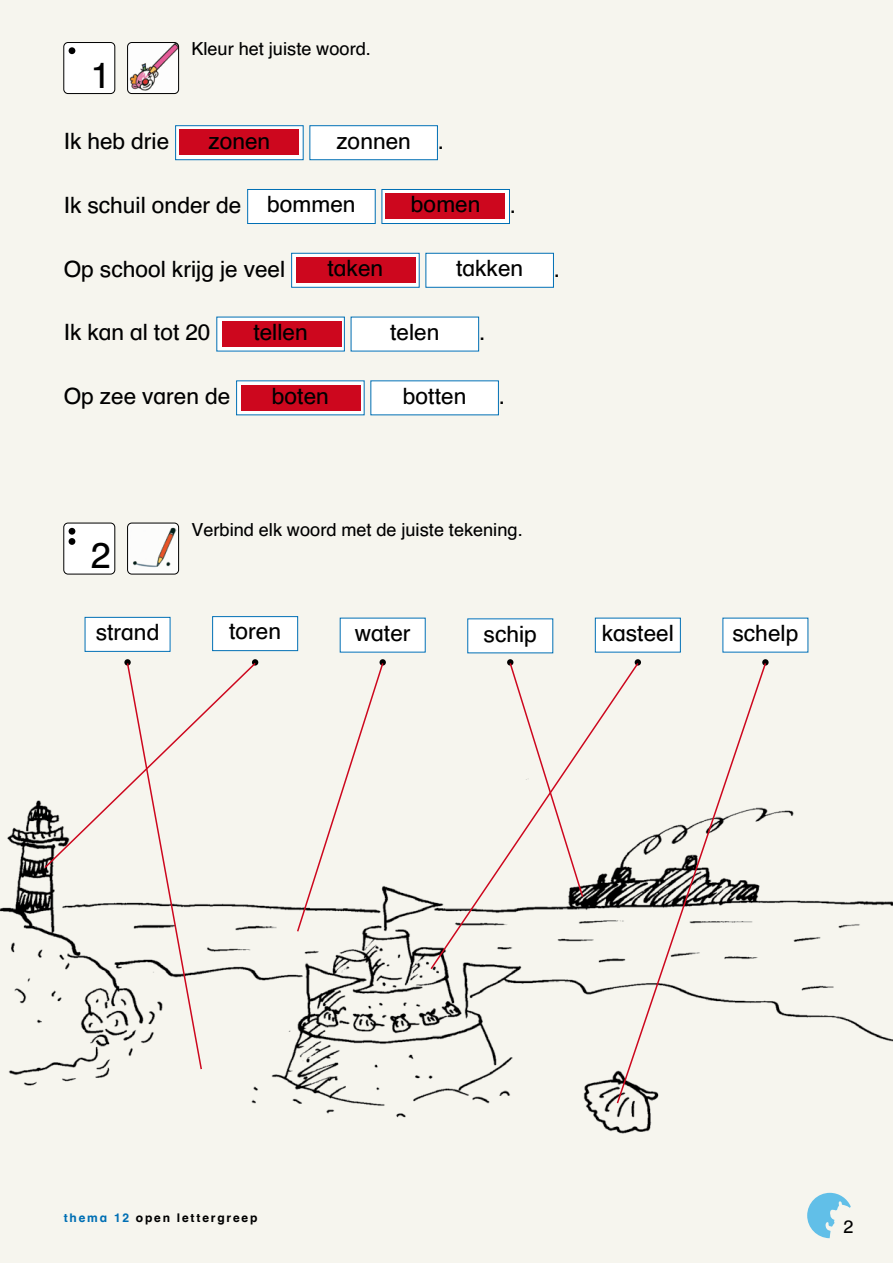
<style>
.page{position:relative;width:893px;height:1263px;background:#f6f5ee}
.page>*{position:absolute;margin:0;border:0;box-sizing:border-box;transform-origin:0 0}
.t1{font:36px "Schulbuch Nord Normal";color:#000}
.t2{font:22.5px "Schulbuch";color:#000}
.t3{font:18px "Schulbuch";color:#000}
.t4{font:700 12px "Schulbuch";letter-spacing:.15em;color:#000}
.s1{color:#006fb4}
</style>
<div class="page">
<svg style="left:807px;top:1193px;width:44px;height:45px;background:#a8d8ea"></svg>
<div style="left:64px;top:523px;width:51px;height:51px;background:#fff;border-radius:4px"></div>
<div style="left:69px;top:528px;width:6px;height:7px;background:#000;border-radius:50%"></div>
<div style="left:69px;top:538px;width:6px;height:7px;background:#000;border-radius:50%"></div>
<div style="left:63px;top:523px;width:52px;height:51px;border:1px solid #000;border-radius:4px"></div>
<div style="left:64px;top:43px;width:51px;height:51px;background:#fff;border-radius:4px"></div>
<div style="left:69px;top:47px;width:6px;height:7px;background:#000;border-radius:50%"></div>
<div style="left:63px;top:42px;width:52px;height:52px;border:1px solid #000;border-radius:4px"></div>
<img style="left:128px;top:43px;width:51px;height:51px">
<div style="left:127px;top:42px;width:52px;height:52px;border:1px solid #000;border-radius:4px"></div>
<svg style="left:177px;top:127px;width:125px;height:31px"></svg>
<div style="left:175px;top:125px;width:129px;height:35px;border:1px solid #006fb4"></div>
<div style="left:310px;top:126px;width:127px;height:34px;background:#fff"></div>
<div style="left:309px;top:125px;width:129px;height:35px;border:1px solid #006fb4"></div>
<div style="left:248px;top:189px;width:127px;height:34px;background:#fff"></div>
<div style="left:247px;top:189px;width:129px;height:35px;border:1px solid #006fb4"></div>
<div style="left:382px;top:189px;width:127px;height:34px;background:#fff"></div>
<div style="left:382px;top:189px;width:128px;height:35px;border:1px solid #006fb4"></div>
<div style="left:292px;top:253px;width:127px;height:34px;background:#fff"></div>
<div style="left:291px;top:253px;width:129px;height:35px;border:1px solid #006fb4"></div>
<div style="left:426px;top:253px;width:127px;height:34px;background:#fff"></div>
<div style="left:425px;top:253px;width:129px;height:35px;border:1px solid #006fb4"></div>
<div style="left:217px;top:317px;width:127px;height:34px;background:#fff"></div>
<div style="left:351px;top:317px;width:128px;height:34px;background:#fff"></div>
<div style="left:237px;top:381px;width:127px;height:34px;background:#fff"></div>
<div style="left:371px;top:381px;width:127px;height:34px;background:#fff"></div>
<div style="left:595px;top:618px;width:85px;height:34px;background:#fff"></div>
<div style="left:723px;top:618px;width:85px;height:34px;background:#fff"></div>
<div style="left:468px;top:619px;width:85px;height:34px;background:#fff"></div>
<div style="left:340px;top:618px;width:85px;height:34px;background:#fff"></div>
<div style="left:213px;top:617px;width:85px;height:34px;background:#fff"></div>
<div style="left:212px;top:616px;width:86px;height:35px;border:1px solid #006fb4"></div>
<div style="left:85px;top:617px;width:85px;height:34px;background:#fff"></div>
<div style="left:85px;top:617px;width:85px;height:35px;border:1px solid #006fb4"></div>
<svg style="left:379px;top:659px;width:7px;height:6px"></svg>
<svg style="left:635px;top:659px;width:6px;height:2px"></svg>
<svg style="left:762px;top:659px;width:7px;height:6px"></svg>
<img style="left:0;top:769px;width:893px;height:379px">
<div style="left:128px;top:523px;width:51px;height:51px;background:#fff;border-radius:4px"></div>
<img style="left:132px;top:527px;width:44px;height:41px">
<div style="left:127px;top:523px;width:52px;height:51px;border:1px solid #000;border-radius:4px"></div>
<div style="left:179px;top:130px;width:119px;height:25px;background:#cd071e"></div>
<div style="left:386px;top:193px;width:119px;height:26px;background:#cd071e"></div>
<div style="left:296px;top:257px;width:119px;height:26px;background:#cd071e"></div>
<div style="left:222px;top:321px;width:119px;height:26px;background:#cd071e"></div>
<div style="left:241px;top:385px;width:119px;height:25px;background:#cd071e"></div>
<svg style="left:43px;top:659px;width:215px;height:412px;background:#ede9e3"></svg>
<div style="left:296px;top:661px;width:89px;height:272px;background:#f6f5ee"></div>
<svg style="left:429px;top:661px;width:186px;height:310px;background:#ede9e3"></svg>
<svg style="left:615px;top:661px;width:152px;height:444px;background:#e7e3dd"></svg>
<h1 class="t1" style="left:91px;top:52px;width:22px">1</h1>
<p class="t3" style="left:191px;top:38px;width:181px">Kleur het juiste woord.</p>
<p class="t2" style="left:64px;top:127px;width:107px">Ik heb drie</p>
<p class="t2" style="left:208px;top:127px;width:63px">zonen</p>
<p class="t2" style="left:336px;top:127px;width:109px">zonnen .</p>
<p class="t2" style="left:64px;top:191px;width:293px">Ik schuil onder de bommen</p>
<p class="t2" style="left:411px;top:190px;width:71px">bomen</p>
<p class="t2" style="left:510px;top:191px;width:8px">.</p>
<p class="t2" style="left:64px;top:255px;width:223px">Op school krijg je veel</p>
<p class="t2" style="left:328px;top:254px;width:57px">taken</p>
<p class="t2" style="left:456px;top:254px;width:69px">takken</p>
<p class="t2" style="left:64px;top:318px;width:148px">Ik kan al tot 20</p>
<p class="t2" style="left:253px;top:318px;width:56px">tellen</p>
<p class="t2" style="left:390px;top:318px;width:51px">telen</p>
<p class="t2" style="left:479px;top:318px;width:8px">.</p>
<p class="t2" style="left:64px;top:382px;width:168px">Op zee varen de</p>
<p class="t2" style="left:272px;top:382px;width:59px">boten</p>
<p class="t2" style="left:403px;top:382px;width:65px">botten</p>
<p class="t2" style="left:499px;top:382px;width:8px">.</p>
<p class="t2" style="left:554px;top:255px;width:8px">.</p>
<h1 class="t1" style="left:91px;top:533px;width:22px">2</h1>
<p class="t3" style="left:191px;top:518px;width:333px">Verbind elk woord met de juiste tekening.</p>
<p class="t2" style="left:96px;top:618px;width:65px">strand</p>
<p class="t2" style="left:229px;top:617px;width:53px">toren</p>
<p class="t2" style="left:355px;top:619px;width:57px">water</p>
<p class="t2" style="left:484px;top:620px;width:55px">schip</p>
<p class="t2" style="left:602px;top:619px;width:74px">kasteel</p>
<p class="t2" style="left:732px;top:619px;width:67px">schelp</p>
<p class="t4" style="left:64px;top:1210px;width:195px"><span class="s1">thema 12</span> open lettergreep</p>
<p class="t3" style="left:843px;top:1215px;width:12px">2</p>
</div>
